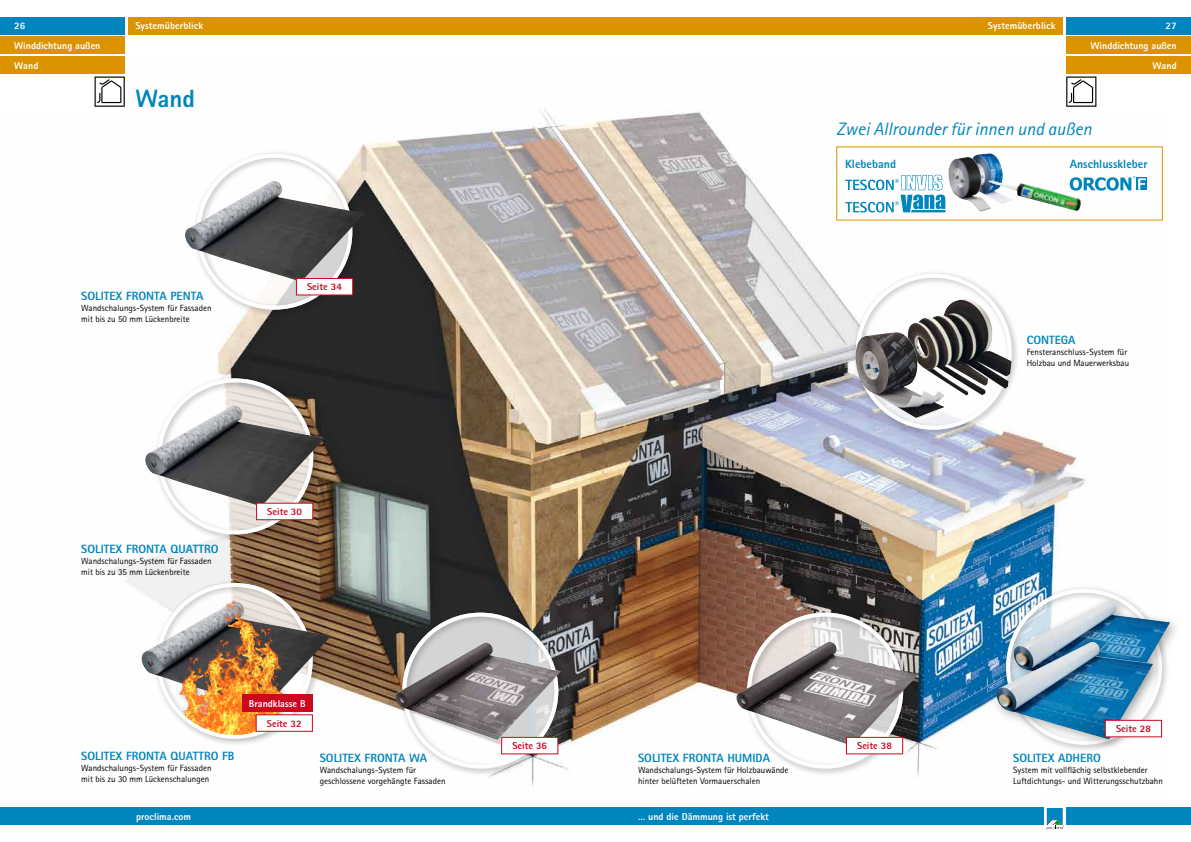
<style>
.page{position:relative;width:1191px;height:842px;background:#fff}
.page>*{position:absolute;margin:0;border:0;box-sizing:border-box;transform-origin:0 0}
.t1{font:800 25px "Rotis Sans Serif Pro";color:#0085bd}
.t2{font:italic 18px "Rotis Sans Serif Pro";color:#0085bd}
.t3{font:800 12px "Rotis Sans Serif Pro";color:#0085bd}
.t4{font:800 10px "Rotis Sans Serif Pro";color:#fff}
.t5{font:800 10px "Rotis Sans Serif Pro";color:#cd071e}
.t6{font:9px/11px "Rotis Sans Serif Pro";color:#000}
</style>
<div class="page">
<div style="left:595px;top:808px;width:448px;height:17px;background:#0085bd"></div>
<div style="left:0;top:808px;width:595px;height:17px;background:#0085bd"></div>
<div style="left:1066px;top:808px;width:125px;height:17px;background:#0085bd"></div>
<svg style="left:1046px;top:808px;width:18px;height:22px"></svg>
<div style="left:1066px;top:17px;width:125px;height:17px;background:#0085bd"></div>
<div style="left:0;top:17px;width:125px;height:17px;background:#0085bd"></div>
<div style="left:0;top:37px;width:125px;height:17px;background:#db9400"></div>
<div style="left:1066px;top:37px;width:125px;height:17px;background:#db9400"></div>
<img style="left:94px;top:76px;width:1069px;height:709px">
<div style="left:595px;top:17px;width:468px;height:17px;background:#db9400"></div>
<div style="left:128px;top:17px;width:467px;height:17px;background:#db9400"></div>
<div style="left:192px;top:150px;width:168px;height:167px;background:#000;opacity:.3"></div>
<img style="left:184px;top:181px;width:180px;height:101px">
<div style="left:296px;top:278px;width:57px;height:17px;background:#fff"></div>
<div style="left:296px;top:278px;width:57px;height:17px;border:1px solid #cd071e"></div>
<div style="left:398px;top:609px;width:168px;height:167px;background:#000;opacity:.3"></div>
<img style="left:395px;top:642px;width:166px;height:98px">
<div style="left:501px;top:737px;width:57px;height:17px;background:#fff"></div>
<div style="left:501px;top:737px;width:57px;height:17px;border:1px solid #cd071e"></div>
<div style="left:153px;top:374px;width:168px;height:168px;background:#000;opacity:.3"></div>
<img style="left:144px;top:406px;width:181px;height:100px">
<div style="left:256px;top:503px;width:57px;height:17px;background:#fff"></div>
<div style="left:256px;top:503px;width:57px;height:17px;border:1px solid #cd071e"></div>
<div style="left:851px;top:270px;width:168px;height:168px;background:#000;opacity:.3"></div>
<img style="left:908px;top:299px;width:103px;height:96px">
<img style="left:855px;top:332px;width:89px;height:86px">
<div style="left:0;top:57px;width:125px;height:17px;background:#db9400"></div>
<div style="left:1066px;top:57px;width:125px;height:17px;background:#db9400"></div>
<div style="left:1002px;top:585px;width:168px;height:168px;background:#000;opacity:.3"></div>
<div style="left:743px;top:609px;width:168px;height:167px;background:#000;opacity:.3"></div>
<img style="left:735px;top:642px;width:183px;height:104px">
<div style="left:846px;top:737px;width:56px;height:17px;background:#fff"></div>
<div style="left:846px;top:737px;width:57px;height:17px;border:1px solid #cd071e"></div>
<div style="left:1007px;top:595px;width:174px;height:115px;background:#000;opacity:.3"></div>
<img style="left:1013px;top:601px;width:157px;height:97px">
<div style="left:990px;top:636px;width:174px;height:115px;background:#000;opacity:.3"></div>
<img style="left:996px;top:642px;width:157px;height:97px">
<div style="left:153px;top:579px;width:167px;height:168px;background:#000;opacity:.3"></div>
<img style="left:170px;top:596px;width:132px;height:139px">
<img style="left:140px;top:602px;width:191px;height:106px">
<div style="left:242px;top:695px;width:71px;height:17px;background:#cd071e"></div>
<div style="left:256px;top:715px;width:56px;height:16px;background:#fff"></div>
<div style="left:1105px;top:720px;width:56px;height:17px;background:#fff"></div>
<div style="left:1105px;top:720px;width:56px;height:17px;border:1px solid #cd071e"></div>
<div style="left:836px;top:147px;width:326px;height:73px;background:#fff"></div>
<img style="left:974px;top:153px;width:39px;height:51px">
<div style="left:1136px;top:178px;width:11px;height:12px;background:#0085bd"></div>
<svg style="left:1069px;top:176px;width:77px;height:15px"></svg>
<svg style="left:845px;top:175px;width:100px;height:37px"></svg>
<img style="left:948px;top:157px;width:43px;height:55px">
<svg style="left:988px;top:180px;width:6px;height:4px"></svg>
<p class="t4" style="left:135px;top:19px;width:69px">Systemüberblick</p>
<p class="t4" style="left:987px;top:19px;width:69px">Systemüberblick</p>
<p class="t4" style="left:14px;top:19px;width:13px">26</p>
<p class="t4" style="left:1165px;top:19px;width:13px">27</p>
<p class="t4" style="left:14px;top:39px;width:88px">Winddichtung außen</p>
<p class="t4" style="left:1090px;top:39px;width:88px">Winddichtung außen</p>
<p class="t4" style="left:14px;top:59px;width:26px">Wand</p>
<p class="t4" style="left:1152px;top:59px;width:26px">Wand</p>
<h1 class="t1" style="left:135px;top:82px;width:61px">Wand</h1>
<h3 class="t3" style="left:81px;top:289px;width:124px">SOLITEX FRONTA PENTA</h3>
<p class="t6" style="left:81px;top:303px;width:132px">Wandschalungs-System für Fassaden mit bis zu 50 mm Lückenbreite</p>
<p class="t5" style="left:307px;top:280px;width:36px">Seite 34</p>
<h2 class="t2" style="left:836px;top:119px;width:257px">Zwei Allrounder für innen und außen</h2>
<h3 class="t3" style="left:845px;top:157px;width:53px">Klebeband</h3>
<h3 class="t3" style="left:1069px;top:157px;width:79px">Anschlusskleber</h3>
<h3 class="t3" style="left:1026px;top:333px;width:50px">CONTEGA</h3>
<p class="t6" style="left:1026px;top:347px;width:104px">Fensteranschluss-System für<br>Holzbau und Mauerwerksbau</p>
<h3 class="t3" style="left:81px;top:542px;width:139px">SOLITEX FRONTA QUATTRO</h3>
<p class="t6" style="left:81px;top:556px;width:132px">Wandschalungs-System für Fassaden mit bis zu 35 mm Lückenbreite</p>
<p class="t5" style="left:267px;top:505px;width:36px">Seite 30</p>
<h3 class="t3" style="left:81px;top:748px;width:155px">SOLITEX FRONTA QUATTRO FB</h3>
<p class="t6" style="left:81px;top:763px;width:132px">Wandschalungs-System für Fassaden mit bis zu 30 mm Lückenschalungen</p>
<p class="t4" style="left:249px;top:697px;width:58px">Brandklasse B</p>
<p class="t5" style="left:267px;top:717px;width:36px">Seite 32</p>
<h3 class="t3" style="left:320px;top:751px;width:109px">SOLITEX FRONTA WA</h3>
<p class="t6" style="left:320px;top:765px;width:127px">Wandschalungs-System für geschlossene vorgehängte Fassaden</p>
<p class="t5" style="left:512px;top:739px;width:36px">Seite 36</p>
<h3 class="t3" style="left:638px;top:751px;width:133px">SOLITEX FRONTA HUMIDA</h3>
<p class="t6" style="left:638px;top:765px;width:152px">Wandschalungs-System für Holzbauwände hinter belüfteten Vormauerschalen</p>
<p class="t4" style="left:136px;top:810px;width:56px">proclima.com</p>
<p class="t4" style="left:638px;top:810px;width:132px">… und die Dämmung ist perfekt</p>
<p class="t5" style="left:857px;top:739px;width:36px">Seite 38</p>
<p class="t5" style="left:1116px;top:722px;width:36px">Seite 28</p>
<h3 class="t3" style="left:1013px;top:751px;width:89px">SOLITEX ADHERO</h3>
<p class="t6" style="left:1013px;top:765px;width:151px">System mit vollflächig selbstklebender<br>Luftdichtungs- und Witterungsschutzbahn</p>
</div>
